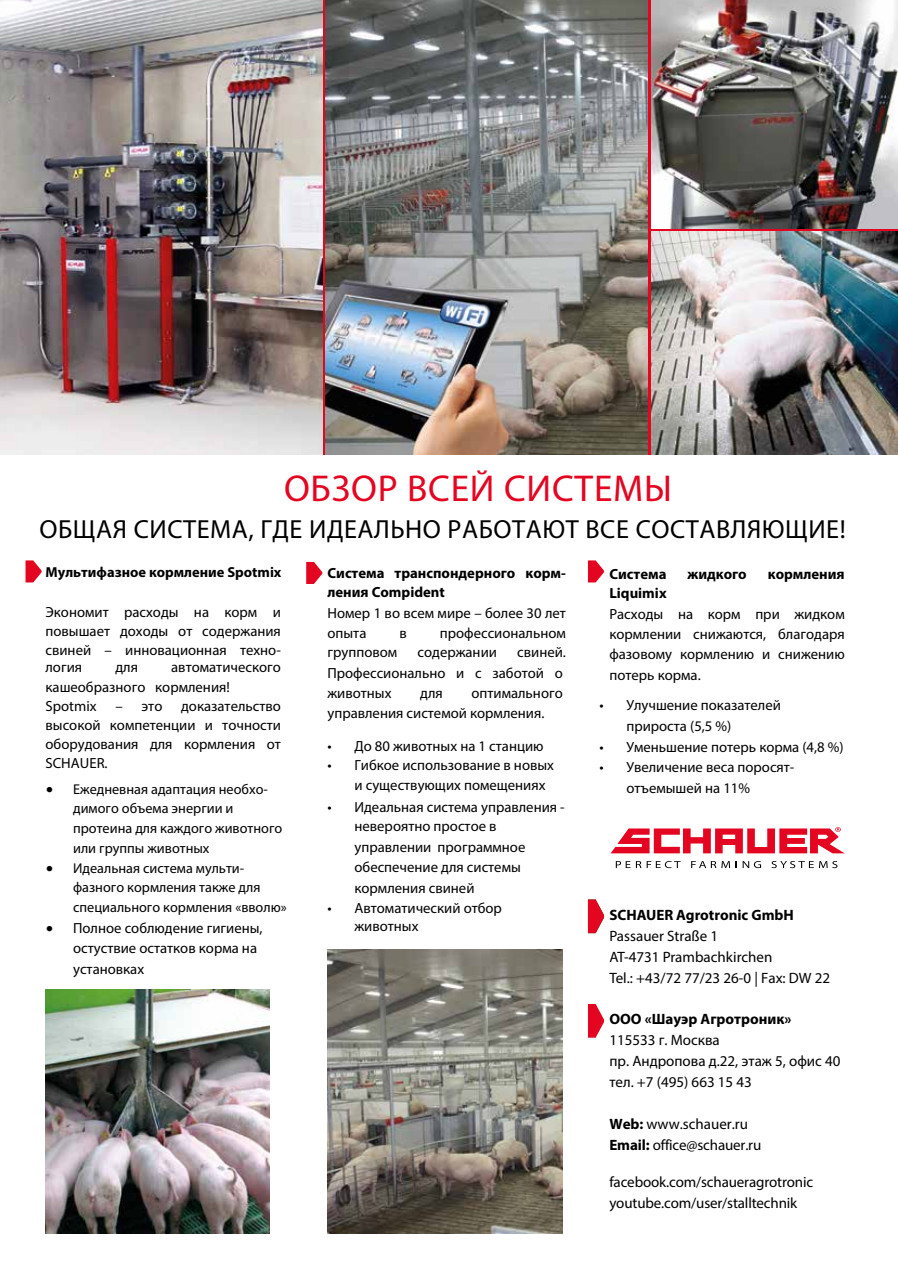
<style>
.page{position:relative;width:898px;height:1272px;background:#fff}
.page>*{position:absolute;margin:0;border:0;box-sizing:border-box;transform-origin:0 0}
.t1{font:37.5px "Myriad Pro";letter-spacing:.02em;color:#e40521}
.t2{font:26.25px "Myriad Pro";letter-spacing:.02em;color:#000}
.t3{font:15px/21px "Myriad Pro";color:#000}
.t4{font:700 15px "Myriad Pro";color:#000}
.t5{font:14.7px/19px "Myriad Pro";color:#000}
.t6{font:700 14.7px/19.5px "Myriad Pro";color:#000}
.t7{font:700 14.4px "Myriad Pro";color:#000}
.t8{font:14.25px/19.6px "Myriad Pro";color:#000}
.s1{font-size:15px}
.s2{font-weight:700}
</style>
<div class="page">
<svg style="left:615px;top:861px;width:65px;height:7px"></svg>
<svg style="left:691px;top:861px;width:38px;height:7px"></svg>
<svg style="left:742px;top:861px;width:18px;height:7px"></svg>
<svg style="left:771px;top:861px;width:66px;height:7px"></svg>
<svg style="left:611px;top:827px;width:233px;height:26px"></svg>
<svg style="left:26px;top:560px;width:16px;height:22px"></svg>
<svg style="left:306px;top:562px;width:17px;height:22px"></svg>
<svg style="left:588px;top:560px;width:16px;height:22px"></svg>
<img style="left:327px;top:949px;width:235px;height:284px">
<img style="left:325px;top:0;width:322px;height:454px">
<img style="left:651px;top:0;width:246px;height:228px">
<img style="left:651px;top:231px;width:246px;height:223px">
<svg style="left:588px;top:1004px;width:16px;height:33px"></svg>
<svg style="left:587px;top:899px;width:17px;height:34px"></svg>
<img style="left:0;top:0;width:322px;height:454px">
<img style="left:45px;top:989px;width:224px;height:244px">
<h1 class="t1" style="left:284px;top:465px;width:389px">ОБЗОР ВСЕЙ СИСТЕМЫ</h1>
<h2 class="t2" style="left:39px;top:512px;width:807px">ОБЩАЯ СИСТЕМА, ГДЕ ИДЕАЛЬНО РАБОТАЮТ ВСЕ СОСТАВЛЯЮЩИЕ!</h2>
<p class="t7" style="left:45px;top:563px;width:237px">Мультифазное кормление Spotmix</p>
<p class="t5" style="left:45px;top:602px;width:237px;text-align:justify">Экономит расходы на корм и повышает доходы от содержания свиней – инновационная техно-</p>
<p class="t5" style="left:45px;top:657px;width:38px">логия</p>
<p class="t5" style="left:115px;top:657px;width:24px">для</p>
<p class="t6" style="left:327px;top:562px;width:240px">Система транспондерного корм&shy;ления Compident</p>
<p class="t5" style="left:327px;top:602px;width:240px;line-height:20.1px">Номер 1 во всем мире – более 30 лет опыта</p>
<p class="t6" style="left:609px;top:563px;width:59px">Система</p>
<p class="t6" style="left:687px;top:563px;width:61px">жидкого</p>
<p class="t6" style="left:767px;top:563px;width:78px">кормления</p>
<p class="t6" style="left:609px;top:583px;width:59px">Liquimix</p>
<p class="t5" style="left:609px;top:604px;width:237px;line-height:20.1px;text-align:justify">Расходы на корм при жидком кормлении снижаются, благодаря фазовому кормлению и снижению потерь корма.</p>
<p class="t5" style="left:626px;top:694px;width:156px;line-height:20.5px;text-indent:-27px"><span class="s1">•</span> Улучшение показателей прироста (5,5 %)</p>
<p class="t5" style="left:599px;top:737px;width:246px"><span class="s1">•</span> Уменьшение потерь корма (4,8 %)</p>
<p class="t5" style="left:626px;top:756px;width:169px;line-height:20.5px;text-indent:-27px"><span class="s1">•</span> Увеличение веса поросят&shy;отъемышей на 11%</p>
<p class="t5" style="left:399px;top:623px;width:9px">в</p>
<p class="t5" style="left:439px;top:623px;width:127px">профессиональном</p>
<p class="t5" style="left:327px;top:642px;width:240px;line-height:20.4px;text-indent:190px">свиней.<br>Профессионально и с заботой о животных</p>
<p class="t5" style="left:327px;top:642px;width:71px">групповом</p>
<p class="t5" style="left:417px;top:642px;width:81px">содержании</p>
<p class="t5" style="left:45px;top:657px;width:237px;text-indent:126px">автоматического кашеобразного кормления!<br>Spotmix</p>
<p class="t5" style="left:327px;top:683px;width:237px;line-height:20.1px;text-indent:144px">оптимального управления системой кормления.</p>
<p class="t5" style="left:327px;top:736px;width:217px"><span class="s1">•</span> До 80 животных на 1 станцию</p>
<p class="t5" style="left:354px;top:755px;width:201px;line-height:20px;text-indent:-27px"><span class="s1">•</span> Гибкое использование в новых и существующих помещениях</p>
<p class="t5" style="left:354px;top:796px;width:212px;line-height:20.2px;text-indent:-27px"><span class="s1">•</span> Идеальная система управления - невероятно простое в управлении программное обеспечение для системы кормления свиней</p>
<p class="t5" style="left:354px;top:899px;width:149px;line-height:17.7px;text-indent:-27px"><span class="s1">•</span> Автоматический отбор животных</p>
<p class="t5" style="left:420px;top:683px;width:24px">для</p>
<p class="t5" style="left:45px;top:696px;width:237px;text-align:justify;text-indent:136px">доказательство высокой компетенции и точности оборудования для кормления от SCHAUER.</p>
<p class="t8" style="left:73px;top:778px;width:211px;text-indent:-27px">• Ежедневная адаптация необхо&shy;димого объема энергии и протеина для каждого животного или группы животных</p>
<p class="t8" style="left:73px;top:857px;width:215px;text-indent:-27px">• Идеальная система мульти&shy;фазного кормления также для специального кормления «вволю»</p>
<p class="t5" style="left:73px;top:917px;width:191px;line-height:20.5px;text-indent:-27px">• Полное соблюдение гигиены, остуствие остатков корма на установках</p>
<p class="t5" style="left:115px;top:696px;width:49px">– это</p>
<p class="t4" style="left:609px;top:905px;width:186px">SCHAUER Agrotronic GmbH</p>
<p class="t3" style="left:609px;top:925px;width:222px">Passauer Straße 1<br>AT-4731 Prambachkirchen<br>Tel.: +43/72 77/23 26-0 | Fax: DW 22</p>
<p class="t4" style="left:609px;top:1009px;width:183px">OOO «Шауэр Агротроник»</p>
<p class="t3" style="left:609px;top:1029px;width:232px">115533 г. Москва<br>пр. Андропова д.22, этаж 5, офис 40 тел. +7 (495) 663 15 43</p>
<p class="t3" style="left:609px;top:1113px;width:153px;line-height:20.4px"><span class="s2">Web:</span> www.schauer.ru<br><span class="s2">Email:</span> office@schаuer.ru</p>
<p class="t3" style="left:609px;top:1171px;width:205px">facebook.com/schaueragrotronic youtube.com/user/stalltechnik</p>
</div>
